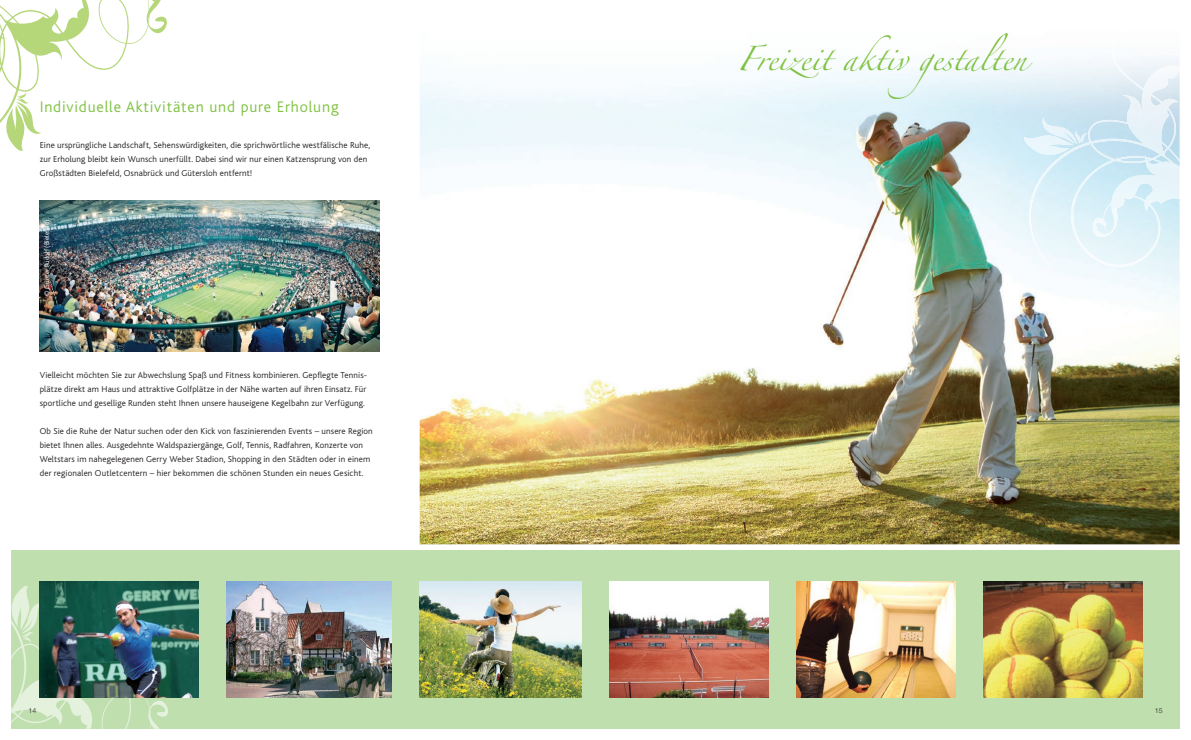
<style>
.page{position:relative;width:1191px;height:740px;background:#fff}
.page>*{position:absolute;margin:0;border:0;box-sizing:border-box;transform-origin:0 0}
.t1{font:22px "Zapfino";color:#7fc241}
.t2{font:300 16px "Bliss";letter-spacing:.05em;color:#7fc241}
.t3{font:300 9px/14px "Bliss";letter-spacing:.015em;color:#231f20}
.t4{font:300 7px "Bliss";color:#fff}
.t5{font:300 7px "Helvetica Neue";color:#231f20}
</style>
<div class="page">
<div style="left:11px;top:550px;width:1168px;height:179px;background:#c0dfae"></div>
<svg style="left:11px;top:586px;width:157px;height:143px"></svg>
<svg style="left:0;top:0;width:167px;height:151px"></svg>
<img style="left:420px;top:62px;width:759px;height:482px">
<img style="left:420px;top:581px;width:161px;height:116px">
<img style="left:40px;top:200px;width:340px;height:151px">
<img style="left:1025px;top:56px;width:154px;height:226px">
<img style="left:1024px;top:117px;width:155px;height:88px">
<img style="left:227px;top:581px;width:164px;height:116px">
<img style="left:40px;top:581px;width:158px;height:116px">
<img style="left:984px;top:581px;width:158px;height:116px">
<img style="left:797px;top:581px;width:158px;height:116px">
<img style="left:609px;top:581px;width:159px;height:116px">
<h2 class="t2" style="left:40px;top:98px;width:300px">Individuelle Aktivitäten und pure Erholung</h2>
<p class="t3" style="left:40px;top:138px;width:332px">Eine ursprüngliche Landschaft, Sehenswürdigkeiten, die sprichwörtliche westfälische Ruhe, zur Erholung bleibt kein Wunsch unerfüllt. Dabei sind wir nur einen Katzensprung von den<br>Großstädten Bielefeld, Osnabrück und Gütersloh entfernt!</p>
<p class="t4" style="left:43px;top:295px;width:78px;rotate:-90deg">© Günter Rudolf (Bielefeld)</p>
<p class="t3" style="left:40px;top:368px;width:329px;text-align:justify">Vielleicht möchten Sie zur Abwechslung Spaß und Fitness kombinieren. Gepflegte Tennis&shy;plätze direkt am Haus und attraktive Golfplätze in der Nähe warten auf ihren Einsatz. Für sportliche und gesellige Runden steht Ihnen unsere hauseigene Kegelbahn zur Verfügung.</p>
<p class="t3" style="left:40px;top:424px;width:334px">Ob Sie die Ruhe der Natur suchen oder den Kick von faszinierenden Events – unsere Region bietet Ihnen alles. Ausgedehnte Waldspaziergänge, Golf, Tennis, Radfahren, Konzerte von Weltstars im nahegelegenen Gerry Weber Stadion, Shopping in den Städten oder in einem der regionalen Outletcentern – hier bekommen die schönen Stunden ein neues Gesicht.</p>
<h1 class="t1" style="left:737px;top:49px;width:291px">Freizeit aktiv gestalten</h1>
<p class="t5" style="left:28px;top:706px;width:9px">14</p>
<p class="t5" style="left:1154px;top:706px;width:9px">15</p>
</div>
